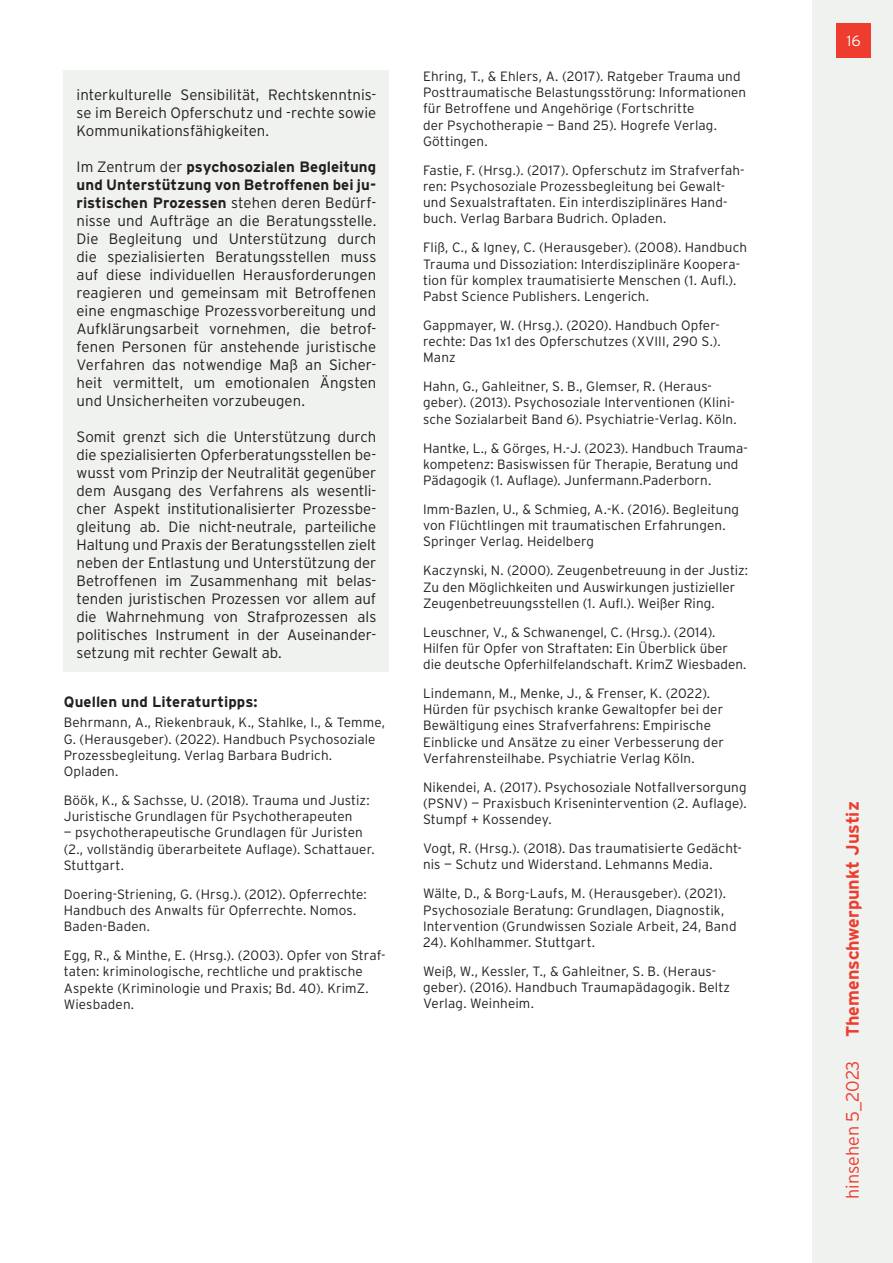
<style>
.page{position:relative;width:893px;height:1263px;background:#fff}
.page>*{position:absolute;margin:0;border:0;box-sizing:border-box;transform-origin:0 0}
.t1{font:700 18px "Interstate";color:#ee3c2f}
.t2{font:300 18px "Interstate";color:#ee3c2f}
.t3{font:300 15px/18px "Interstate";color:#231f20;text-align:justify}
.t4{font:700 15px "Interstate";color:#231f20}
.t5{font:300 15px "Interstate";color:#fff}
.t6{font:300 13.5px/16.2px "Interstate";letter-spacing:.01em;color:#231f20}
.s1{font-weight:700}
</style>
<div class="page">
<div style="left:812px;top:0;width:81px;height:1263px;background:#f0f2ef"></div>
<div style="left:837px;top:23px;width:34px;height:34px;background:#ee3c2f"></div>
<div style="left:64px;top:70px;width:325px;height:602px;background:#f0f2ef"></div>
<p class="t3" style="left:77px;top:86px;width:301px">interkulturelle Sensibilität, Rechtskenntnis&shy;se im Bereich Opferschutz und -rechte sowie Kommunikationsfähigkeiten.</p>
<p class="t3" style="left:77px;top:158px;width:301px">Im Zentrum der <span class="s1">psychosozialen Begleitung und U nterstützung von Betroffenen bei ju&shy;ristischen Prozessen</span> stehen deren Bedürf&shy;nisse und Aufträge an die Beratungsstelle.<br>Die Begleitung und Unterstützung durch die spezialisierten Beratungsstellen muss auf diese individuellen Herausforderungen reagieren und gemeinsam mit Betroffenen eine engmaschige Prozessvorbereitung und Aufklärungsarbeit vornehmen, die betrof&shy;fenen Personen für anstehende juristische Verfahren das notwendige Maß an Sicher&shy;heit vermittelt, um emotionalen Ängsten und Unsicherheiten vorzubeugen.</p>
<p class="t3" style="left:77px;top:428px;width:301px">Somit grenzt sich die Unterstützung durch die spezialisierten Opferberatungsstellen be&shy;wusst vom Prinzip der Neutralität gegenüber dem Ausgang des Verfahrens als wesentli&shy;cher Aspekt institutionalisierter Prozessbe&shy;gleitung ab. Die nicht-neutrale, parteiliche Haltung und Praxis der Beratungsstellen zielt neben der Entlastung und Unterstützung der Betroffenen im Zusammenhang mit belas&shy;tenden juristischen Prozessen vor allem auf die Wahrnehmung von Strafprozessen als politisches Instrument in der Auseinander&shy;setzung mit rechter Gewalt ab.</p>
<p class="t4" style="left:64px;top:693px;width:195px">Quellen und Literaturtipps:</p>
<p class="t6" style="left:64px;top:714px;width:323px">Behrmann, A., Riekenbrauk, K., Stahlke, I., &amp; Temme, G. (Herausgeber). (2022). Handbuch Psychosoziale Prozessbegleitung. Verlag Barbara Budrich.<br>Opladen.</p>
<p class="t6" style="left:64px;top:792px;width:307px">Böök, K., &amp; Sachsse, U. (2018). Trauma und Justiz:<br>Juristische Grundlagen für Psychotherapeuten</p>
<p class="t6" style="left:64px;top:824px;width:312px">— psychotherapeutische Grundlagen für Juristen (2., vollständig überarbeitete Auflage). Schattauer.<br>Stuttgart.</p>
<p class="t6" style="left:64px;top:886px;width:305px">Doering-Striening, G. (Hrsg.). (2012). Opferrechte:<br>Handbuch des Anwalts für Opferrechte. Nomos.<br>Baden-Baden.</p>
<p class="t6" style="left:64px;top:947px;width:323px">Egg, R., &amp; Minthe, E. (Hrsg.). (2003). Opfer von Straf&shy;taten: kriminologische, rechtliche und praktische Aspekte (Kriminologie und Praxis; Bd. 40). KrimZ.<br>Wiesbaden.</p>
<p class="t6" style="left:423px;top:68px;width:325px">Ehring, T., &amp; Ehlers, A. (2017). Ratgeber Trauma und Posttraumatische Belastungsstörung: Informationen für Betroffene und Angehörige (Fortschritte<br>der Psychotherapie — Band 25). Hogrefe Verlag.<br>Göttingen.</p>
<p class="t6" style="left:423px;top:162px;width:323px">Fastie, F. (Hrsg.). (2017). Opferschutz im Strafverfah&shy;ren: Psychosoziale Prozessbegleitung bei Gewalt&shy;und Sexualstraftaten. Ein interdisziplinäres Hand&shy;buch. Verlag Barbara Budrich. Opladen.</p>
<p class="t6" style="left:423px;top:239px;width:326px">Fliß, C., &amp; Igney, C. (Herausgeber). (2008). Handbuch Trauma und Dissoziation: Interdisziplinäre Koopera&shy;tion für komplex traumatisierte Menschen (1. Aufl.).<br>Pabst Science Publishers. Lengerich.</p>
<p class="t6" style="left:423px;top:317px;width:299px">Gappmayer, W. (Hrsg.). (2020). Handbuch Opfer&shy;rechte: Das 1x1 des Opferschutzes (XVIII, 290 S.).<br>Manz</p>
<p class="t6" style="left:423px;top:378px;width:315px">Hahn, G., Gahleitner, S. B., Glemser, R. (Heraus&shy;geber). (2013). Psychosoziale Interventionen (Klini&shy;sche Sozialarbeit Band 6). Psychiatrie-Verlag. Köln.</p>
<p class="t6" style="left:423px;top:440px;width:325px">Hantke, L., &amp; Görges, H.-J. (2023). Handbuch Trauma&shy;kompetenz: Basiswissen für Therapie, Beratung und<br>Pädagogik (1. Auflage). Junfermann.Paderborn.</p>
<p class="t6" style="left:423px;top:501px;width:318px">Imm-Bazlen, U., &amp; Schmieg, A.-K. (2016). Begleitung von Flüchtlingen mit traumatischen Erfahrungen.<br>Springer Verlag. Heidelberg</p>
<p class="t6" style="left:423px;top:562px;width:327px">Kaczynski, N. (2000). Zeugenbetreuung in der Justiz:<br>Zu den Möglichkeiten und Auswirkungen justizieller<br>Zeugenbetreuungsstellen (1. Aufl.). Weißer Ring.</p>
<p class="t6" style="left:423px;top:624px;width:325px">Leuschner, V., &amp; Schwanengel, C. (Hrsg.). (2014).<br>Hilfen für Opfer von Straftaten: Ein Überblick über die deutsche Opferhilfelandschaft. KrimZ Wiesbaden.</p>
<p class="t6" style="left:423px;top:685px;width:302px">Lindemann, M., Menke, J., &amp; Frenser, K. (2022).<br>Hürden für psychisch kranke Gewaltopfer bei der Bewältigung eines Strafverfahrens: Empirische Einblicke und Ansätze zu einer Verbesserung der Verfahrensteilhabe. Psychiatrie Verlag Köln.</p>
<p class="t6" style="left:423px;top:779px;width:325px;text-align:justify">Nikendei, A. (2017). Psychosoziale Notfallversorgung (PSNV) — Praxisbuch Krisenintervention (2. Auflage).<br>Stumpf + Kossendey.</p>
<p class="t6" style="left:423px;top:840px;width:320px">Vogt, R. (Hrsg.). (2018). Das traumatisierte Gedächt&shy;nis — Schutz und Widerstand. Lehmanns Media.</p>
<p class="t6" style="left:423px;top:885px;width:315px">Wälte, D., &amp; Borg-Laufs, M. (Herausgeber). (2021).<br>Psychosoziale Beratung: Grundlagen, Diagnostik, Intervention (Grundwissen Soziale Arbeit, 24, Band 24). Kohlhammer. Stuttgart.</p>
<p class="t6" style="left:423px;top:963px;width:309px">Weiß, W., Kessler, T., &amp; Gahleitner, S. B. (Heraus&shy;geber). (2016). Handbuch Traumapädagogik. Beltz<br>Verlag. Weinheim.</p>
<p class="t5" style="left:847px;top:33px;width:15px">16</p>
<h1 class="t1" style="left:842px;top:1037px;width:237px;rotate:-90deg">Themenschwerpunkt Justiz</h1>
<h1 class="t2" style="left:842px;top:1199px;width:140px;rotate:-90deg">hinsehen 5_2023</h1>
</div>
